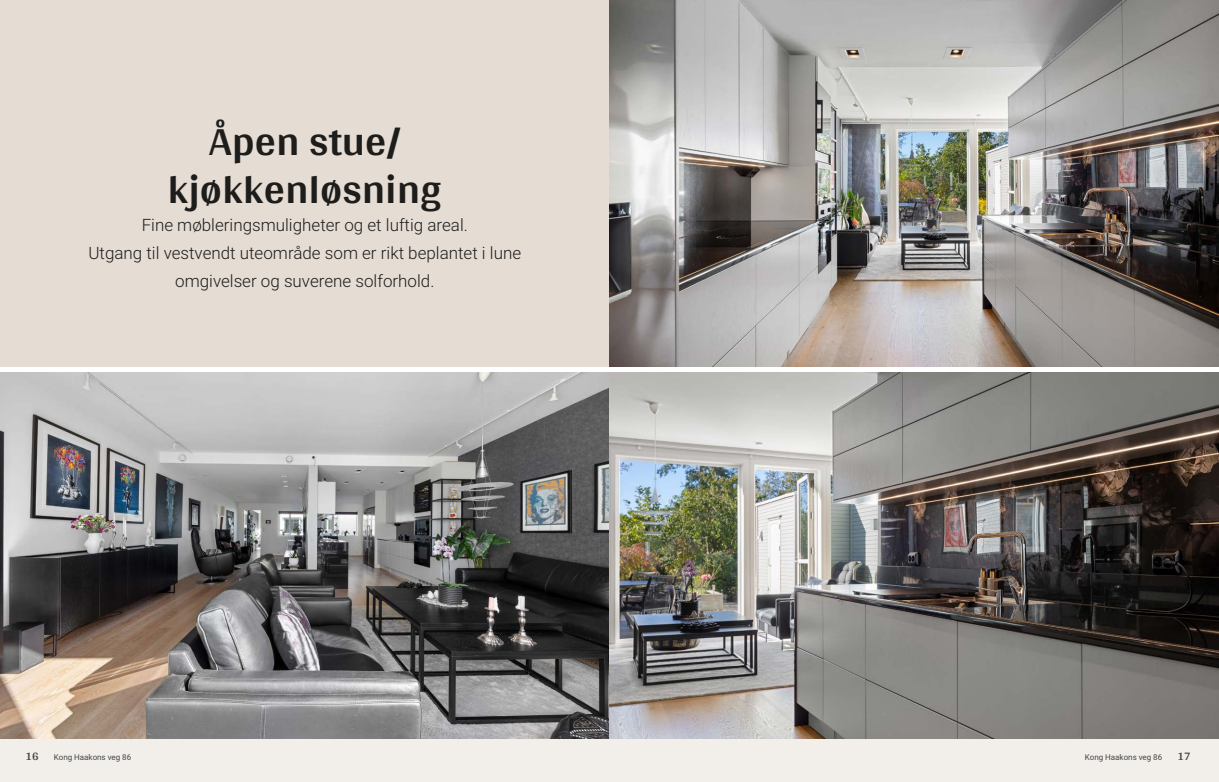
<style>
.page{position:relative;width:1219px;height:782px;background:#fff}
.page>*{position:absolute;margin:0;border:0;box-sizing:border-box;transform-origin:0 0}
.t1{font:700 42px/48px "Arya";color:#1d1d1b;text-align:center}
.t2{font:300 17px/28px "Roboto Vitec";color:#1d1d1b;text-align:center}
.t3{font:700 12px "Arya";color:#414749}
.t4{font:8px "Roboto Vitec";color:#414749}
</style>
<div class="page">
<img style="left:0;top:372px;width:609px;height:367px">
<div style="left:0;top:739px;width:612px;height:42px;background:#f2eeea"></div>
<div style="left:0;top:0;width:612px;height:367px;background:#e5dcd4"></div>
<img style="left:609px;top:0;width:610px;height:367px">
<img style="left:609px;top:372px;width:610px;height:367px">
<div style="left:607px;top:739px;width:612px;height:42px;background:#f2eeea"></div>
<h1 class="t1" style="left:167px;top:117px;width:276px">Åpen stue/ kjøkkenløsning</h1>
<p class="t2" style="left:88px;top:210px;width:434px">Fine møbleringsmuligheter og et luftig areal.<br>Utgang til vestvendt uteområde som er rikt beplantet i lune omgivelser og suverene solforhold.</p>
<p class="t3" style="left:26px;top:749px;width:15px">16</p>
<p class="t4" style="left:54px;top:751px;width:79px">Kong Haakons veg 86</p>
<p class="t4" style="left:1085px;top:751px;width:79px">Kong Haakons veg 86</p>
<p class="t3" style="left:1177px;top:749px;width:15px">17</p>
</div>
